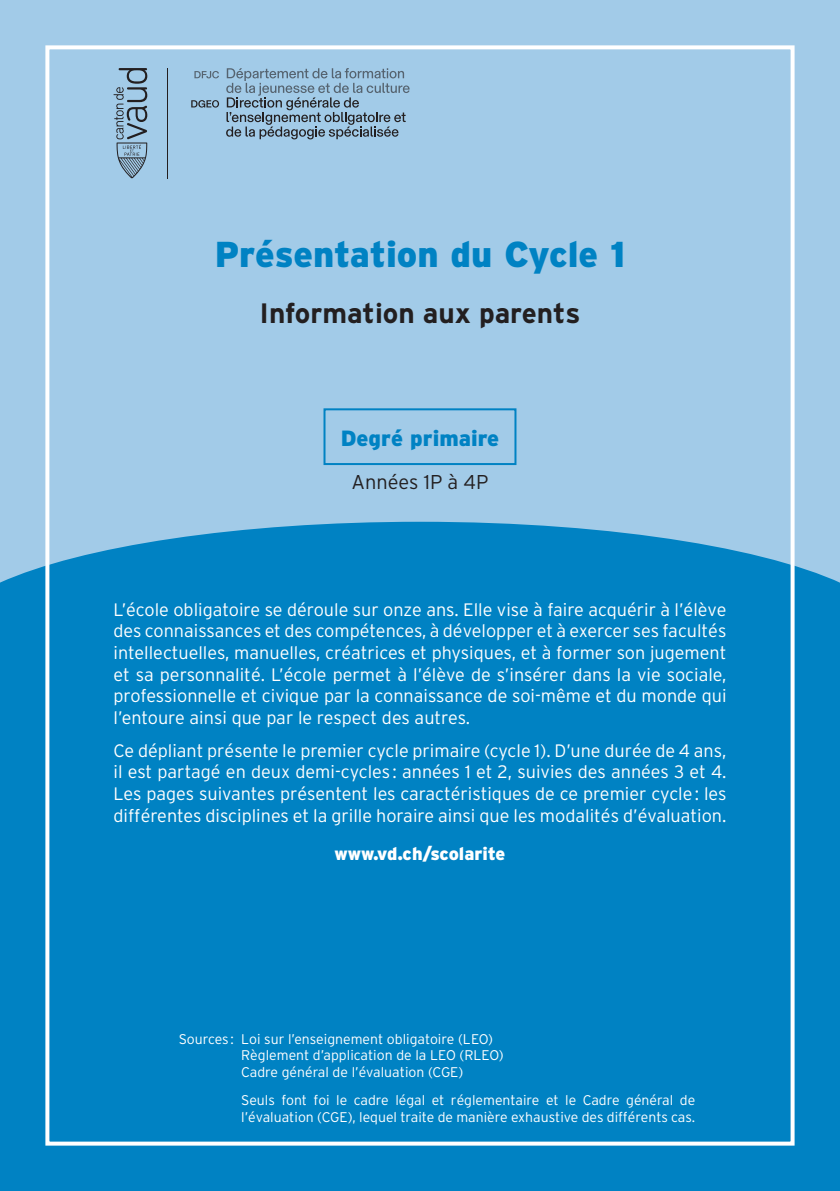
<style>
.page{position:relative;width:840px;height:1191px;background:#fff}
.page>*{position:absolute;margin:0;border:0;box-sizing:border-box;transform-origin:0 0}
._5-titre_brochure{font:900 36px "Interstate";color:#0082c3}
._6-information_aux_p{font:700 28px "Interstate";color:#231f20}
._7-degré{font:900 22px "Interstate";color:#0082c3}
._8-années{font:300 20px "Interstate";color:#231f20}
._9-texte_page_1{font:300 18px/21.6px "Interstate";color:#fff;text-align:justify}
._7-degré-2{font:900 18px "Interstate";color:#fff}
.t1{font:300 14px/16.8px "Interstate";color:#fff}
</style>
<div class="page">
<div style="left:0;top:0;width:839px;height:1191px;background:#a2cbe8"></div>
<div style="left:0;top:522px;width:839px;height:669px;background:#0082c3"></div>
<div style="left:323px;top:408px;width:193px;height:57px;border:2px solid #0082c3"></div>
<div style="left:45px;top:45px;width:749px;height:1100px;border:4px solid #fff"></div>
<svg style="left:113px;top:68px;width:34px;height:110px"></svg>
<hr style="left:166px;top:68px;width:1px;height:110px;background:#231f20">
<svg style="left:194px;top:71px;width:25px;height:7px"></svg>
<svg style="left:191px;top:100px;width:28px;height:8px"></svg>
<svg style="left:226px;top:68px;width:183px;height:71px"></svg>
<p class="_5-titre_brochure" style="left:214px;top:234px;width:412px">Présentation du Cycle 1</p>
<p class="_6-information_aux_p" style="left:259px;top:298px;width:322px">Information aux parents</p>
<p class="_7-degré" style="left:340px;top:425px;width:160px">Degré primaire</p>
<p class="_8-années" style="left:351px;top:471px;width:138px">Années 1P à 4P</p>
<p class="_9-texte_page_1" style="left:113px;top:598px;width:614px">L’école obligatoire se déroule sur onze ans. Elle vise à faire acquérir à l’élève des connaissances et des compétences, à développer et à exercer ses facultés intellectuelles, manuelles, créatrices et physiques, et à former son jugement et sa personnalité. L’école permet à l’élève de s’insérer dans la vie sociale, professionnelle et civique par la connaissance de soi-même et du monde qui l’entoure ainsi que par le respect des autres.</p>
<p class="_9-texte_page_1" style="left:113px;top:739px;width:614px">Ce dépliant présente le premier cycle primaire (cycle 1). D’une durée de 4 ans, il est partagé en deux demi-cycles : années 1 et 2, suivies des années 3 et 4.<br>Les pages suivantes présentent les caractéristiques de ce premier cycle: les différentes disciplines et la grille horaire ainsi que les modalités d’évaluation.</p>
<p class="_7-degré-2" style="left:334px;top:843px;width:172px">www.vd.ch/scolarite</p>
<p class="t1" style="left:179px;top:1030px;width:316px">Sources : Loi sur l’enseignement obligatoire (LEO)</p>
<p class="t1" style="left:241px;top:1046px;width:264px">Règlement d’application de la LEO (RLEO)<br>Cadre général de l’évaluation (CGE)</p>
<p class="t1" style="left:241px;top:1091px;width:455px">Seuls font foi le cadre légal et réglementaire et le Cadre général de l’évaluation (CGE), lequel traite de manière exhaustive des différents cas.</p>
</div>
